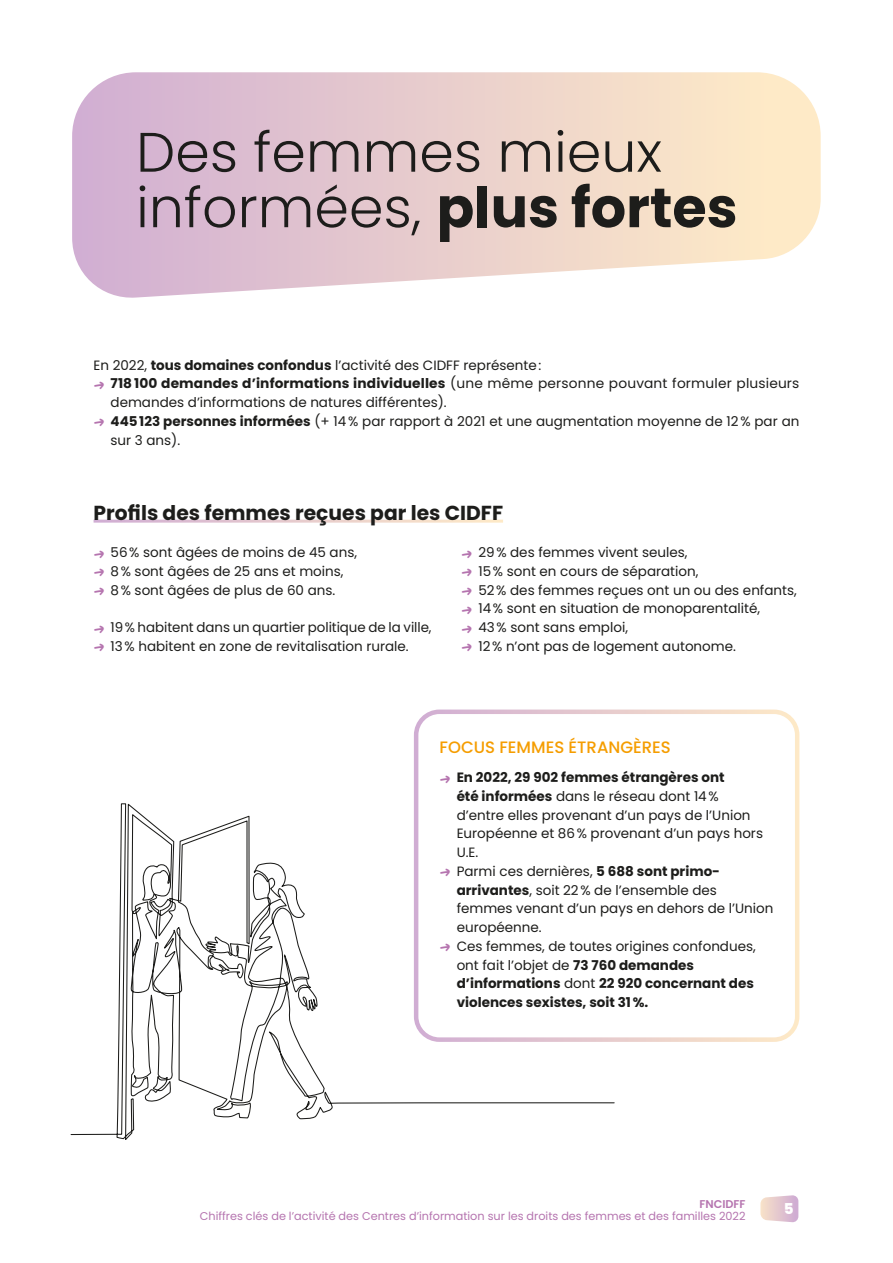
<style>
.page{position:relative;width:893px;height:1263px;background:#fff}
.page>*{position:absolute;margin:0;border:0;box-sizing:border-box;transform-origin:0 0}
.t1{font:300 55.5px/55.5px "Poppins";color:#1d1d1b}
.t2{font:700 20.25px "Poppins";color:#1d1d1b}
.t3{font:500 16.5px "Poppins";color:#f59d00}
.t4{font:800 15px "Poppins";color:#fff}
.t5{font:13.5px/18.8px "Poppins";color:#1d1d1b}
.t6{font:700 13.5px "Poppins";color:#1d1d1b}
.t7{font:11.25px "Poppins";color:#b574af}
.t8{font:600 11.25px "Poppins";color:#b574af}
.s1{font-weight:700}
.s2{font-family:"Peax Webdesignarrows";font-weight:400;color:#b574af}
.s3{font-weight:400}
.s4{font-family:"Peax Webdesignarrows";color:#b574af}
</style>
<div class="page">
<svg style="left:72px;top:72px;width:749px;height:226px;background:#ead2d2"></svg>
<svg style="left:760px;top:1195px;width:38px;height:27px"></svg>
<div style="left:414px;top:709px;width:385px;height:333px;border:4px solid #fff;border-radius:23px"></div>
<svg style="left:70px;top:802px;width:545px;height:338px"></svg>
<h1 class="t1" style="left:136px;top:125px;width:603px">Des femmes mieux informées, <span class="s1">plus fortes</span></h1>
<p class="t5" style="left:94px;top:356px;width:449px">En 2022, <span class="s1">tous domaines confondus</span> l’activité des CIDFF représente:</p>
<p class="t6" style="left:95px;top:376px;width:706px"><span class="s2">X</span> 718100 demandes d’informations individuelles <span class="s3">(une même personne pouvant formuler plusieurs</span></p>
<p class="t5" style="left:111px;top:393px;width:338px">demandes d’informations de natures différentes).</p>
<p class="t5" style="left:95px;top:412px;width:706px"><span class="s4">X</span> <span class="s1">445123 personnes informées</span> (+ 14% par rapport à 2021 et une augmentation moyenne de 12% par an</p>
<p class="t5" style="left:111px;top:431px;width:71px">sur 3 ans).</p>
<h2 class="t2" style="left:94px;top:501px;width:411px">Profils des femmes reçues par les CIDFF</h2>
<p class="t5" style="left:95px;top:543px;width:264px"><span class="s4">X</span> 56% sont âgées de moins de 45 ans,<br><span class="s4">X</span> 8% sont âgées de 25 ans et moins,<br><span class="s4">X</span> 8% sont âgées de plus de 60 ans.</p>
<p class="t5" style="left:95px;top:618px;width:338px"><span class="s4">X</span> 19% habitent dans un quartier politique de la ville,<br><span class="s4">X</span> 13% habitent en zone de revitalisation rurale.</p>
<p class="t5" style="left:463px;top:543px;width:336px"><span class="s4">X</span> 29% des femmes vivent seules,<br><span class="s4">X</span> 15% sont en cours de séparation,<br><span class="s4">X</span> 52% des femmes reçues ont un ou des enfants, <span class="s4">X</span> 14% sont en situation de monoparentalité,<br><span class="s4">X</span> 43% sont sans emploi,<br><span class="s4">X</span> 12% n’ont pas de logement autonome.</p>
<p class="t3" style="left:440px;top:737px;width:233px">FOCUS FEMMES ÉTRANGÈRES</p>
<p class="t6" style="left:441px;top:770px;width:285px"><span class="s2">X</span> En 2022, 29 902 femmes étrangères ont</p>
<p class="t5" style="left:457px;top:787px;width:264px"><span class="s1">été informées</span> dans le réseau dont 14%</p>
<p class="t5" style="left:457px;top:806px;width:295px">d’entre elles provenant d’un pays de l’Union</p>
<p class="t5" style="left:457px;top:824px;width:308px">Européenne et 86% provenant d’un pays hors</p>
<p class="t5" style="left:457px;top:843px;width:23px">U.E.</p>
<p class="t5" style="left:441px;top:862px;width:281px"><span class="s4">X</span> Parmi ces dernières, <span class="s1">5 688 sont primo-</span></p>
<p class="t5" style="left:457px;top:881px;width:262px"><span class="s1">arrivantes</span>, soit 22% de l’ensemble des</p>
<p class="t5" style="left:457px;top:899px;width:318px">femmes venant d’un pays en dehors de l’Union</p>
<p class="t5" style="left:457px;top:918px;width:87px">européenne.</p>
<p class="t5" style="left:441px;top:937px;width:316px"><span class="s4">X</span> Ces femmes, de toutes origines confondues,</p>
<p class="t5" style="left:457px;top:956px;width:239px">ont fait l’objet de <span class="s1">73 760 demandes</span></p>
<p class="t6" style="left:457px;top:976px;width:299px">d’informations <span class="s3">dont</span> 22 920 concernant des</p>
<p class="t6" style="left:457px;top:995px;width:193px">violences sexistes, soit 31%.</p>
<p class="t8" style="left:700px;top:1197px;width:47px">FNCIDFF</p>
<p class="t7" style="left:200px;top:1209px;width:547px">Chiffres clés de l’activité des Centres d’information sur les droits des femmes et des familles 2022</p>
<p class="t4" style="left:784px;top:1200px;width:11px">5</p>
</div>
